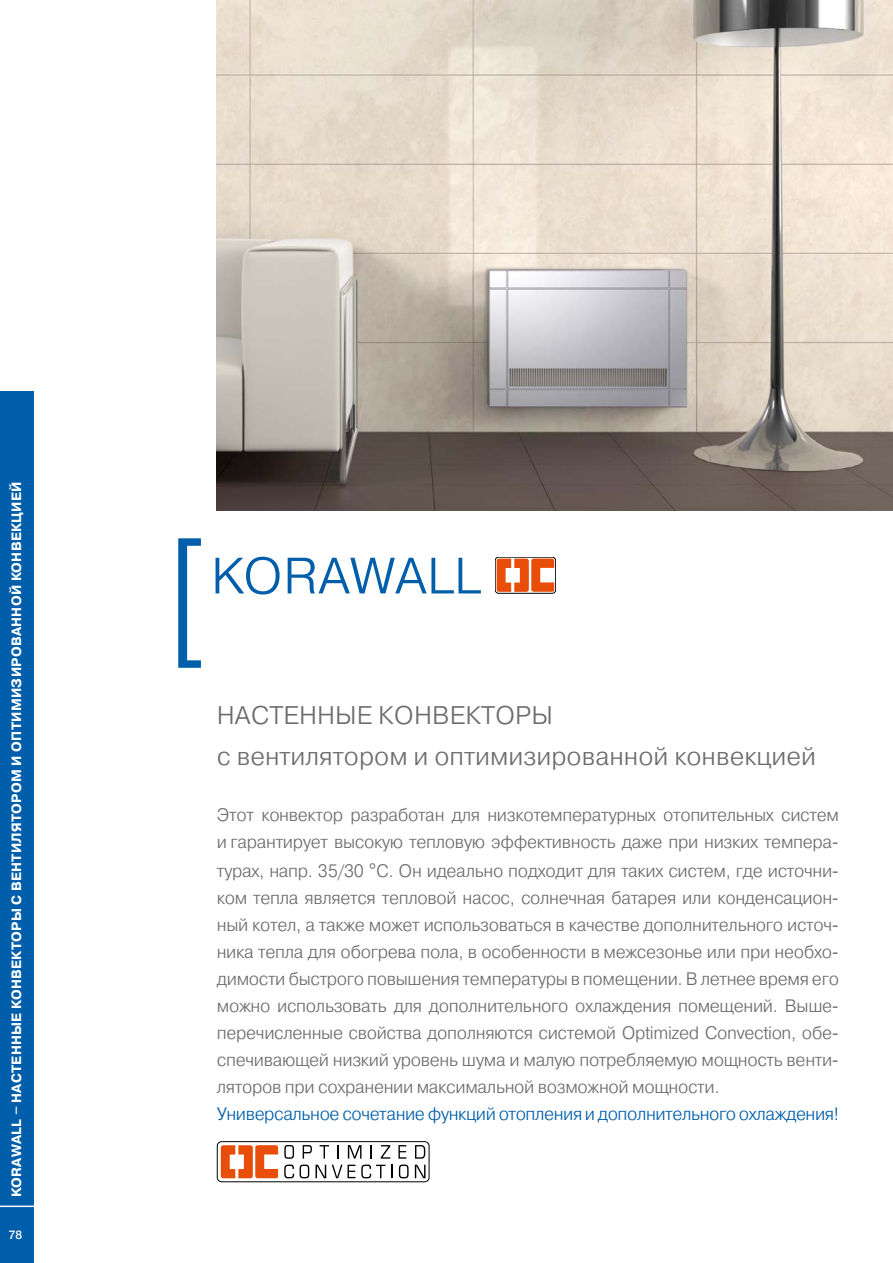
<style>
.page{position:relative;width:893px;height:1263px;background:#fff}
.page>*{position:absolute;margin:0;border:0;box-sizing:border-box;transform-origin:0 0}
.t1{font:51px "Pragmatica Light C";color:#005eaa}
.t2{font:25.5px/40.5px "Pragmatica Light C";color:#6c6c6c}
.t3{font:18px/27.2px "Pragmatica Light C";letter-spacing:-.02em;color:#6c6c6c}
.t4{font:18px "Pragmatica Light C";letter-spacing:-.025em;color:#005eaa}
.t5{font:700 13.5px "Pragmatica";letter-spacing:.02em;color:#fff}
.t6{font:500 12px "Helvetica Neue CE";color:#fff}
.s1{font-family:"Helvetica Neue CE";font-size:19.5px}
</style>
<div class="page">
<div style="left:0;top:391px;width:34px;height:872px;background:#005eaa"></div>
<hr style="left:0;top:1205px;width:55px;height:2px;background:#fff">
<img style="left:217px;top:0;width:676px;height:510px">
<div style="left:217px;top:1141px;width:212px;height:41px;border:1px solid #000;border-radius:4px"></div>
<svg style="left:221px;top:1145px;width:57px;height:33px"></svg>
<svg style="left:415px;top:1165px;width:10px;height:13px"></svg>
<svg style="left:284px;top:1145px;width:10px;height:33px"></svg>
<svg style="left:300px;top:1145px;width:42px;height:33px"></svg>
<svg style="left:348px;top:1145px;width:61px;height:33px"></svg>
<svg style="left:415px;top:1145px;width:10px;height:14px"></svg>
<svg style="left:178px;top:538px;width:23px;height:130px"></svg>
<div style="left:495px;top:557px;width:61px;height:36px;border:1px solid #000;border-radius:3px"></div>
<svg style="left:497px;top:558px;width:57px;height:34px"></svg>
<p class="t5" style="left:8px;top:1197px;width:717px;rotate:-90deg">KORAWALL – настенные конвекторы с вентилятором и оптимизированной конвекцией</p>
<p class="t6" style="left:9px;top:1228px;width:15px">78</p>
<h1 class="t1" style="left:211px;top:547px;width:271px">KORAWALL</h1>
<h2 class="t2" style="left:217px;top:696px;width:601px">настенные конв екторы<br>с вентилятором и оптимизированной конвекцией</h2>
<p class="t3" style="left:217px;top:802px;width:624px">Этот конвектор разработан для низкотемпературных отопительных систем и гарантирует высокую тепловую эффективность даже при низких темпера&shy;турах, напр. 35/30 <span class="s1">°</span>C.Он идеально подходит для таких систем, где источни&shy;ком тепла является тепловой насос, солнечная батарея или конденсацион&shy;ный котел, а также может использоваться в качестве дополнительного источ&shy;ника тепла для обогрева пола, в особенности в межсезонье или при необхо&shy;димости быстрого повышения температуры в помещении. В летнее время его можно использовать для дополнительного охлаждения помещений. Выше&shy;перечисленные свойства дополняются системой Optimized Convection, обе&shy;спечивающей низкий уровень шума и малую потребляемую мощность венти&shy;ляторов при сохранении максимальной возможной мощности.</p>
<p class="t4" style="left:217px;top:1103px;width:624px">Универсальное сочетание функций отопления и дополнительного охлаждения!</p>
</div>
